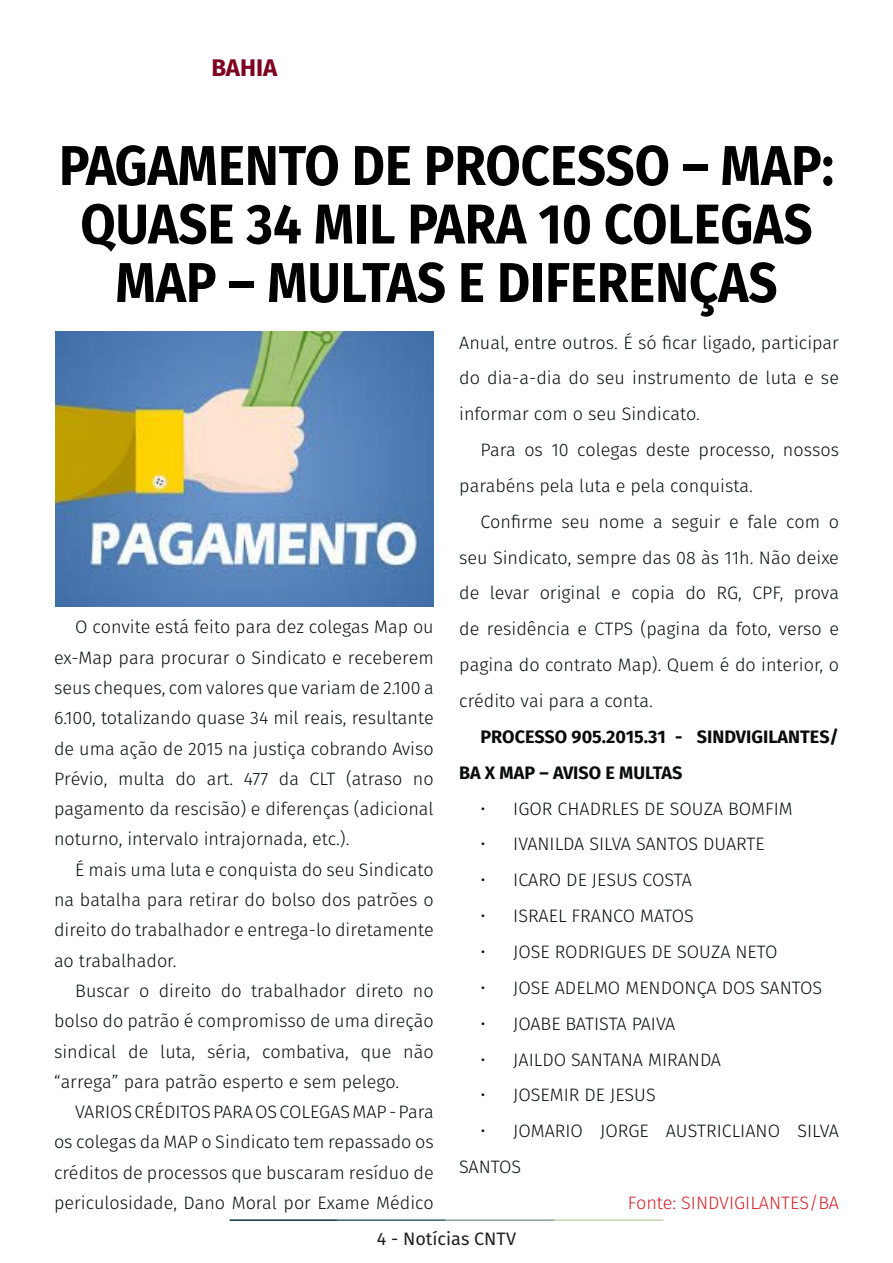
<style>
.page{position:relative;width:893px;height:1263px;background:#fff}
.page>*{position:absolute;margin:0;border:0;box-sizing:border-box;transform-origin:0 0}
.t1{font:700 56.1px/58.5px "Fira Sans";color:#000001;text-align:center;scale:.91 1}
.t2{font:700 24px "Fira Sans";color:#7e0220}
.t3{font:300 18px/30.3px "Fira Sans";color:#080d0b;text-align:justify}
.t4{font:700 18px/35.8px "Fira Sans";color:#080d0b}
.t5{font:300 18px "Fira Sans";color:#d1232a}
.t6{font:18px "Fira Sans";color:#231f20}
</style>
<div class="page">
<hr style="left:230px;top:1219px;width:107px;height:2px;background:#0e323f">
<hr style="left:337px;top:1219px;width:109px;height:2px;background:#3a5f6d">
<hr style="left:446px;top:1219px;width:109px;height:2px;background:#87a59a">
<hr style="left:555px;top:1219px;width:108px;height:2px;background:#c6d5b7">
<img style="left:55px;top:332px;width:379px;height:274px">
<p class="t2" style="left:212px;top:48px;width:67px">BAHIA</p>
<p class="t1" style="left:59px;top:132px;width:853px">PAGAMENTO DE PROCESSO – MAP:<br>QUASE 34 MIL PARA 10 COLEGAS<br>MAP – MULTAS E DIFERENÇAS</p>
<p class="t3" style="left:54px;top:612px;width:381px;text-indent:21px">O convite está feito para dez colegas Map ou ex-Map para procurar o Sindicato e receberem seus cheques, com valores que variam de 2.100 a 6.100, totalizando quase 34 mil reais, resultante de uma ação de 2015 na justiça cobrando Aviso Prévio, multa do art. 477 da CLT (atraso no pagamento da rescisão) e diferenças (adicional noturno, intervalo intrajornada, etc.).</p>
<p class="t3" style="left:54px;top:854px;width:381px;text-indent:21px">É mais uma luta e conquista do seu Sindicato na batalha para retirar do bolso dos patrões o direito do trabalhador e entrega-lo diretamente ao trabalhador.</p>
<p class="t3" style="left:54px;top:975px;width:381px;text-indent:21px">Buscar o direito do trabalhador direto no bolso do patrão é compromisso de uma direção sindical de luta, séria, combativa, que não “arrega” para patrão esperto e sem pelego.</p>
<p class="t3" style="left:54px;top:1096px;width:381px;text-indent:21px">VARIOS CRÉDITOS PARA OS COLEGAS MAP - Para os colegas da MAP o Sindicato tem repassado os créditos de processos que buscaram resíduo de periculosidade, Dano Moral por Exame Médico</p>
<p class="t3" style="left:459px;top:324px;width:381px;line-height:35.8px">Anual, entre outros. É só ficar ligado, participar do dia-a-dia do seu instrumento de luta e se informar com o seu Sindicato.</p>
<p class="t3" style="left:459px;top:432px;width:381px;line-height:35.8px;text-indent:21px">Para os 10 colegas deste processo, nossos parabéns pela luta e pela conquista.</p>
<p class="t3" style="left:459px;top:503px;width:381px;line-height:35.8px;text-indent:21px">Confirme seu nome a seguir e fale com o seu Sindicato, sempre das 08 às 11h. Não deixe de levar original e copia do RG, CPF, prova de residência e CTPS (pagina da foto, verso e pagina do contrato Map). Quem é do interior, o crédito vai para a conta.</p>
<p class="t4" style="left:459px;top:717px;width:381px;text-indent:21px">PROCESSO 905.2015.31 - SINDVIGILANTES/<br>BA X MAP – AVISO E MULTAS</p>
<p class="t3" style="left:480px;top:793px;width:314px">• IGOR CHADRLES DE SOUZA BOMFIM</p>
<p class="t3" style="left:480px;top:829px;width:286px">• IVANILDA SILVA SANTOS DUARTE</p>
<p class="t3" style="left:480px;top:865px;width:213px">• ICARO DE JESUS COSTA</p>
<p class="t3" style="left:480px;top:901px;width:215px">• ISRAEL FRANCO MATOS</p>
<p class="t3" style="left:480px;top:936px;width:299px">• JOSE RODRIGUES DE SOUZA NETO</p>
<p class="t3" style="left:480px;top:972px;width:343px">• JOSE ADELMO MENDONÇA DOS SANTOS</p>
<p class="t3" style="left:480px;top:1008px;width:196px">• JOABE BATISTA PAIVA</p>
<p class="t3" style="left:480px;top:1044px;width:242px">• JAILDO SANTANA MIRANDA</p>
<p class="t3" style="left:480px;top:1080px;width:177px">• JOSEMIR DE JESUS</p>
<p class="t3" style="left:459px;top:1113px;width:381px;line-height:35.8px;text-indent:21px">• JOMARIO JORGE AUSTRICLIANO SILVA<br>SANTOS</p>
<p class="t5" style="left:628px;top:1190px;width:213px">Fonte: SINDVIGILANTES/BA</p>
<p class="t6" style="left:377px;top:1225px;width:141px">4 - Notícias CNTV</p>
</div>
